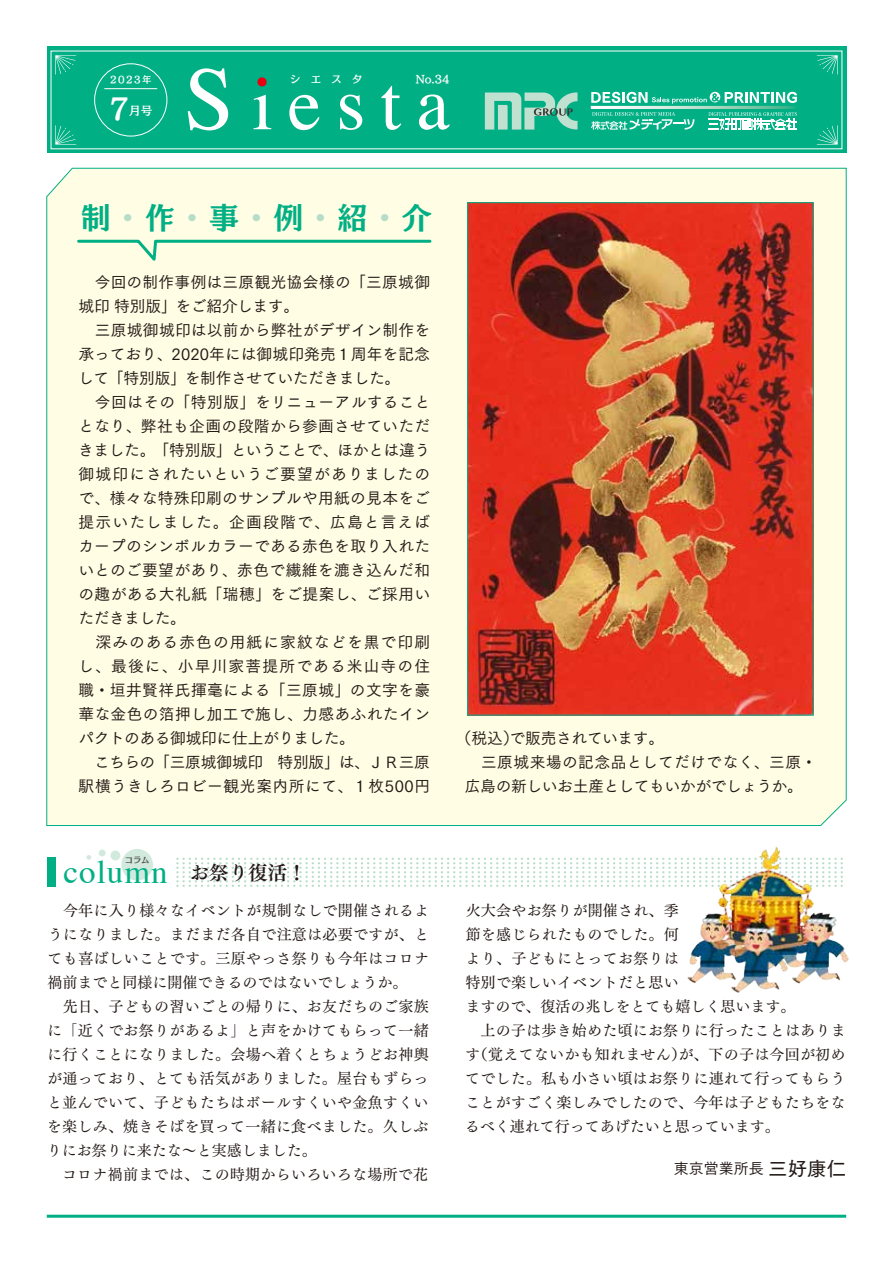
<style>
.page{position:relative;width:893px;height:1263px;background:#fff}
.page>*{position:absolute;margin:0;border:0;box-sizing:border-box;transform-origin:0 0}
.t1{font:90px "Times";color:#fff}
.t2{font:75px "Times";letter-spacing:.2em;color:#fff}
.t3{font:33px "Times";letter-spacing:.03em;color:#00af84}
.t4{font:30px "Mode Min A Large Pro B";color:#00af84}
.t5{font:28.05px "Mode Min A Large Pro D";color:#fff}
.t6{font:19.5px "Tsuku Min Pro B";color:#221815}
.t7{font:19.5px "Tsuku Go Pro D";color:#221815}
.t8{font:15.75px/24px "Tsuku Go Pro M";letter-spacing:.02em;color:#221815}
.t9{font:15.75px "Tsuku Go Pro M";letter-spacing:-.025em;color:#221815}
.t10{font:15.75px/24px "Tsuku Go Pro M";letter-spacing:-.015em;color:#221815}
.t11{font:15.75px "Tsuku Go Pro M";letter-spacing:.065em;color:#221815}
.t12{font:15.75px "Tsuku Go Pro M";letter-spacing:.07em;color:#221815}
.t13{font:15.75px "Tsuku Go Pro M";letter-spacing:-.02em;color:#221815}
.t14{font:15px/24px "Tsuku Min Pro M";letter-spacing:.015em;color:#221815}
.t15{font:15px "Tsuku Go Pro M";color:#221815}
.t16{font:11.7px "Mode Min A Large Pro D";color:#fff}
.t17{font:10.5px "Mode Min A Large Pro D";letter-spacing:.97em;color:#fff}
.t18{font:9.3px "Mode Min A Large Pro D";letter-spacing:.15em;color:#fff}
.t19{font:8.25px "Mode Min A Large Pro B";color:#595757}
.s1{color:#b6ddc9}
</style>
<div class="page">
<div style="left:46px;top:167px;width:801px;height:659px;background:#fffde4"></div>
<div style="left:121px;top:849px;width:32px;height:31px;background:#d2eadd;border-radius:50%"></div>
<div style="left:111px;top:850px;width:9px;height:10px;background:#d2eadd;border-radius:50%"></div>
<div style="left:99px;top:849px;width:7px;height:7px;background:#d2eadd;border-radius:50%"></div>
<svg style="left:87px;top:855px;width:4px;height:5px"></svg>
<svg style="left:177px;top:858px;width:506px;height:29px"></svg>
<div style="left:47px;top:857px;width:8px;height:29px;background:#00af84"></div>
<div style="left:47px;top:47px;width:799px;height:106px;background:#00af84"></div>
<hr style="left:47px;top:1215px;width:799px;height:3px;background:#00af84">
<svg style="left:55px;top:55px;width:21px;height:20px"></svg>
<svg style="left:55px;top:125px;width:21px;height:20px"></svg>
<svg style="left:817px;top:55px;width:21px;height:20px"></svg>
<svg style="left:817px;top:125px;width:21px;height:20px"></svg>
<svg style="left:257px;top:77px;width:10px;height:10px"></svg>
<div style="left:94px;top:63px;width:73px;height:73px;border:1px solid #fff;border-radius:50%"></div>
<hr style="left:104px;top:88px;width:53px;height:1px;background:#fff">
<svg style="left:485px;top:92px;width:92px;height:38px"></svg>
<svg style="left:591px;top:106px;width:205px;height:3px"></svg>
<svg style="left:708px;top:112px;width:89px;height:18px"></svg>
<svg style="left:591px;top:112px;width:103px;height:18px"></svg>
<div style="left:710px;top:92px;width:10px;height:10px;background:#fff;border-radius:50%"></div>
<svg style="left:591px;top:92px;width:128px;height:12px"></svg>
<svg style="left:725px;top:92px;width:72px;height:11px"></svg>
<svg style="left:76px;top:238px;width:357px;height:29px;background:#e3f4d9"></svg>
<img style="left:469px;top:204px;width:343px;height:509px">
<img style="left:687px;top:846px;width:162px;height:147px">
<h1 class="t1" style="left:184px;top:15px;width:52px">S</h1>
<p class="t17" style="left:416px;top:71px;width:35px">No.34</p>
<p class="t18" style="left:110px;top:72px;width:43px">2023年</p>
<h2 class="t2" style="left:252px;top:34px;width:199px">iesta</h2>
<p class="t17" style="left:290px;top:71px;width:74px">シエスタ</p>
<h3 class="t5" style="left:109px;top:84px;width:21px">7</h3>
<p class="t16" style="left:129px;top:101px;width:25px">月号</p>
<h3 class="t4" style="left:81px;top:192px;width:352px">制<span class="s1">・</span>作<span class="s1">・</span>事<span class="s1">・</span>例<span class="s1">・</span>紹<span class="s1">・</span>介</h3>
<p class="t8" style="left:79px;top:268px;width:353px">　今回の制作事例は三原観光協会様の「三原城御</p>
<p class="t10" style="left:79px;top:292px;width:222px">城印特別版」をご紹介します。</p>
<p class="t8" style="left:79px;top:316px;width:353px">　三原城御城印は以前から弊社がデザイン制作を</p>
<p class="t8" style="left:79px;top:340px;width:353px">承っており、2020年には御城印発売１周年を記念</p>
<p class="t9" style="left:78px;top:365px;width:324px">して「特別版」を制作させていただきました。</p>
<p class="t8" style="left:79px;top:388px;width:353px">　今回はその「特別版」をリニューアルすること</p>
<p class="t8" style="left:78px;top:412px;width:353px">となり、弊社も企画の段階から参画させていただ</p>
<p class="t9" style="left:78px;top:437px;width:354px">きました。「特別版」ということで、ほかとは違う</p>
<p class="t11" style="left:79px;top:461px;width:353px">御城印にされたいというご要望がありましたの</p>
<p class="t8" style="left:78px;top:484px;width:353px">で、様々な特殊印刷のサンプルや用紙の見本をご</p>
<p class="t12" style="left:79px;top:509px;width:353px">提示いたしました。企画段階で、広島と言えば</p>
<p class="t8" style="left:78px;top:532px;width:353px">カープのシンボルカラーである赤色を取り入れた</p>
<p class="t8" style="left:78px;top:556px;width:353px">いとのご要望があり、赤色で繊維を漉き込んだ和</p>
<p class="t8" style="left:78px;top:580px;width:353px">の趣がある大礼紙「瑞穂」をご提案し、ご採用い</p>
<p class="t8" style="left:78px;top:604px;width:109px">ただきました。</p>
<p class="t11" style="left:79px;top:629px;width:353px">　深みのある赤色の用紙に家紋などを黒で印刷</p>
<p class="t12" style="left:78px;top:653px;width:353px">し、最後に、小早川家菩提所である米山寺の住</p>
<p class="t8" style="left:79px;top:676px;width:353px">職・垣井賢祥氏揮毫による「三原城」の文字を豪</p>
<p class="t8" style="left:78px;top:700px;width:353px">華な金色の箔押し加工で施し、力感あふれたイン</p>
<p class="t9" style="left:78px;top:725px;width:278px">パクトのある御城印に仕上がりました。</p>
<p class="t8" style="left:277px;top:748px;width:154px">特別版」は、ＪＲ三原</p>
<p class="t8" style="left:79px;top:748px;width:353px">　こちらの「三原城御城印<br>駅横うきしろロビー観光案内所にて、１枚500円</p>
<p class="t19" style="left:125px;top:853px;width:26px">コラム</p>
<h3 class="t3" style="left:64px;top:841px;width:105px">column</h3>
<h3 class="t6" style="left:190px;top:857px;width:118px">お祭り復活!</h3>
<p class="t10" style="left:465px;top:724px;width:354px;text-indent:38px">）<br>　三原城来場の記念品としてだけでなく、三原・広島の新しいお土産としてもいかがでしょうか。</p>
<p class="t13" style="left:456px;top:724px;width:210px">（税込で販売されています。</p>
<p class="t14" style="left:47px;top:896px;width:384px">　今年に入り様々なイベントが規制なしで開催されるようになりました。まだまだ各自で注意は必要ですが、とても喜ばしいことです。三原やっさ祭りも今年はコロナ禍前までと同様に開催できるのではないでしょうか。<br>　先日、子どもの習いごとの帰りに、お友だちのご家族に「近くでお祭りがあるよ」と声をかけてもらって一緒に行くことになりました。会場へ着くとちょうどお神輿が通っており、とても活気がありました。屋台もずらっと並んでいて、子どもたちはボールすくいや金魚すくいを楽しみ、焼きそばを買って一緒に食べました。久しぶりにお祭りに来たな～と実感しました。<br>　コロナ禍前までは、この時期からいろいろな場所で花</p>
<p class="t14" style="left:465px;top:896px;width:382px">火大会やお祭りが開催され、季<br>節を感じられたものでした。何<br>より、子どもにとってお祭りは<br>特別で楽しいイベントだと思い<br>ますので、復活の兆しをとても嬉しく思います。<br>　上の子は歩き始めた頃にお祭りに行ったことはありま（す覚えてないかも知れませんが）、下の子は今回が初めてでした。私も小さい頃はお祭りに連れて行ってもらうことがすごく楽しみでしたので、今年は子どもたちをなるべく連れて行ってあげたいと思っています。</p>
<h3 class="t7" style="left:768px;top:1152px;width:79px">三好康仁</h3>
<p class="t15" style="left:674px;top:1156px;width:91px">東京営業所長</p>
</div>
